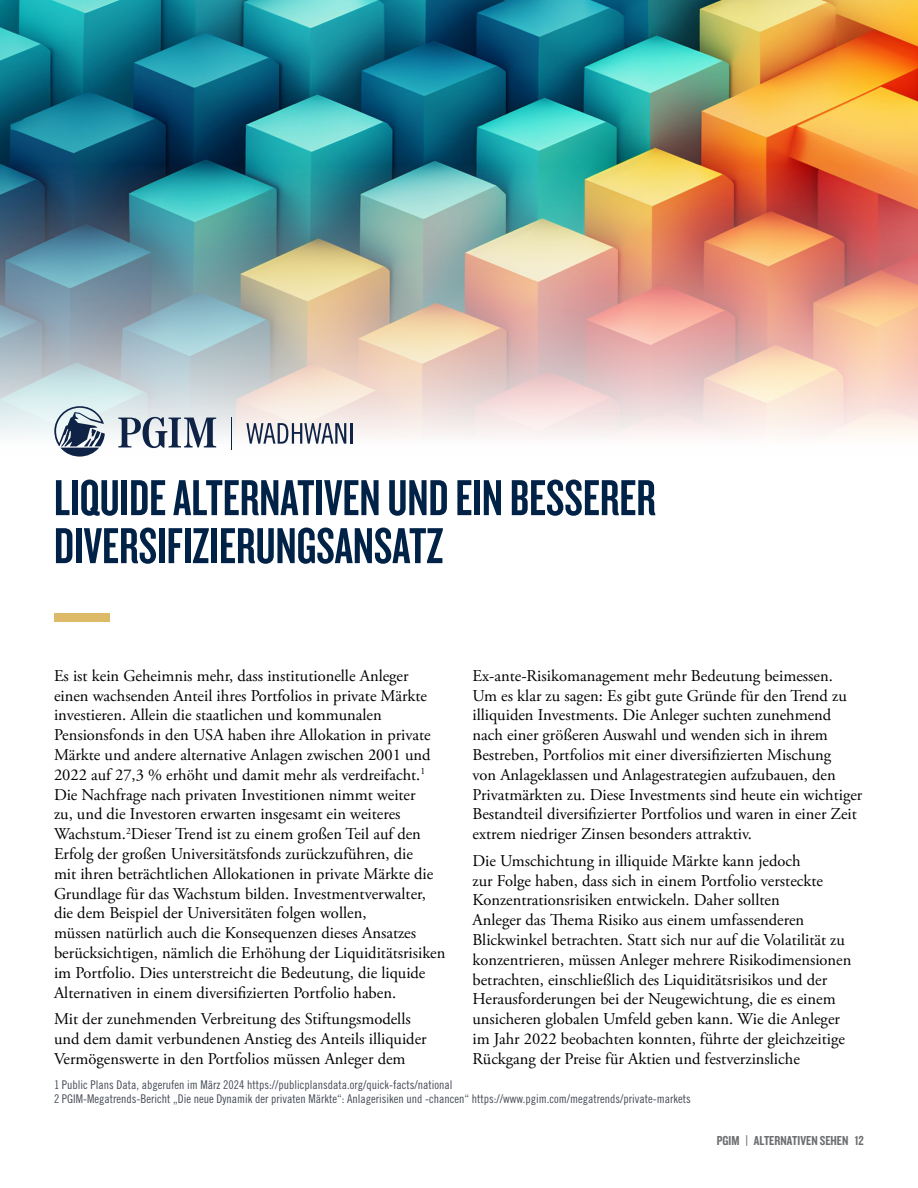
<style>
.page{position:relative;width:918px;height:1188px;background:#fff}
.page>*{position:absolute;margin:0;border:0;box-sizing:border-box;transform-origin:0 0}
.t1{font:52.5px/48px "Knockout HTF48 Featherweight";color:#002247}
.t2{font:16.5px/19.8px "Adobe Garamond Pro";color:#000}
.t3{font:13.5px "Knockout 49 Liteweight";color:#6d6e71}
.Source_-_Paragraph{font:condensed 12px "Prudential Modern";color:#444a55}
</style>
<div class="page">
<div style="left:54px;top:613px;width:55px;height:8px;background:#ddba68"></div>
<img style="left:0;top:0;width:918px;height:450px">
<hr style="left:231px;top:417px;width:1px;height:32px;background:#0e2346">
<svg style="left:54px;top:406px;width:51px;height:51px"></svg>
<svg style="left:118px;top:417px;width:98px;height:31px"></svg>
<svg style="left:246px;top:423px;width:100px;height:21px"></svg>
<hr style="left:350px;top:423px;width:2px;height:21px;background:#0e2346">
<p class="t1" style="left:54px;top:475px;width:603px">LIQUIDE ALTERNATIVEN UND EIN BESSERER<br>DIVERSIFIZIERUNGSANSATZ</p>
<p class="t2" style="left:54px;top:666px;width:393px">Es ist kein Geheimnis mehr, dass institutionelle Anleger einen wachsenden Anteil ihres Portfolios in private Märkte investieren. Allein die staatlichen und kommunalen Pensionsfonds in den USA haben ihre Allokation in private Märkte und andere alternative Anlagen zwischen 2001 und 2022 auf 27,3 % erhöht und damit mehr als verdreifacht.<sup>1<br></sup>Die Nachfrage nach privaten Investitionen nimmt weiter<br>zu, und die Investoren erwarten insgesamt ein weiteres Wachstum.<sup>2</sup>Dieser Trend ist zu einem großen Teil auf den Erfolg der großen Universitätsfonds zurückzuführen, die<br>mit ihren beträchtlichen Allokationen in private Märkte die Grundlage für das Wachstum bilden. Investmentverwalter, die dem Beispiel der Universitäten folgen wollen,<br>müssen natürlich auch die Konsequenzen dieses Ansatzes berücksichtigen, nämlich die Erhöhung der Liquiditätsrisiken im Portfolio. Dies unterstreicht die Bedeutung, die liquide Alternativen in einem diversifizierten Portfolio haben.</p>
<p class="t2" style="left:54px;top:1010px;width:374px">Mit der zunehmenden Verbreitung des Stiftungsmodells und dem damit verbundenen Anstieg des Anteils illiquider<br>Vermögenswerte in den Portfolios müssen Anleger dem</p>
<p class="t2" style="left:472px;top:666px;width:391px">Ex-ante-Risikomanagement mehr Bedeutung beimessen.<br>Um es klar zu sagen: Es gibt gute Gründe für den Trend zu illiquiden Investments. Die Anleger suchten zunehmend nach einer größeren Auswahl und wenden sich in ihrem Bestreben, Portfolios mit einer diversifizierten Mischung<br>von Anlageklassen und Anlagestrategien aufzubauen, den Privatmärkten zu. Diese Investments sind heute ein wichtiger Bestandteil diversifizierter Portfolios und waren in einer Zeit extrem niedriger Zinsen besonders attraktiv.</p>
<p class="t2" style="left:472px;top:851px;width:381px">Die Umschichtung in illiquide Märkte kann jedoch<br>zur Folge haben, dass sich in einem Portfolio versteckte Konzentrationsrisiken entwickeln. Daher sollten<br>Anleger das Thema Risiko aus einem umfassenderen Blickwinkel betrachten. Statt sich nur auf die Volatilität zu konzentrieren, müssen Anleger mehrere Risikodimensionen betrachten, einschließlich des Liquiditätsrisikos und der Herausforderungen bei der Neugewichtung, die es einem unsicheren globalen Umfeld geben kann. Wie die Anleger im Jahr 2022 beobachten konnten, führte der gleichzeitige Rückgang der Preise für Aktien und festverzinsliche</p>
<p class="Source_-_Paragraph" style="left:54px;top:1077px;width:400px">1 Public Plans Data, abgerufen im März 2024 https://publicplansdata.org/quick-facts/national</p>
<p class="Source_-_Paragraph" style="left:54px;top:1092px;width:638px">2 PGIM-Megatrends-Bericht „Die neue Dynamik der privaten Märkte“: Anlagerisiken und -chancen“ https://www.pgim.com/megatrends/private-markets</p>
<p class="t3" style="left:717px;top:1132px;width:149px">PGIM | ALTERNATIVEN SEHEN 12</p>
</div>
